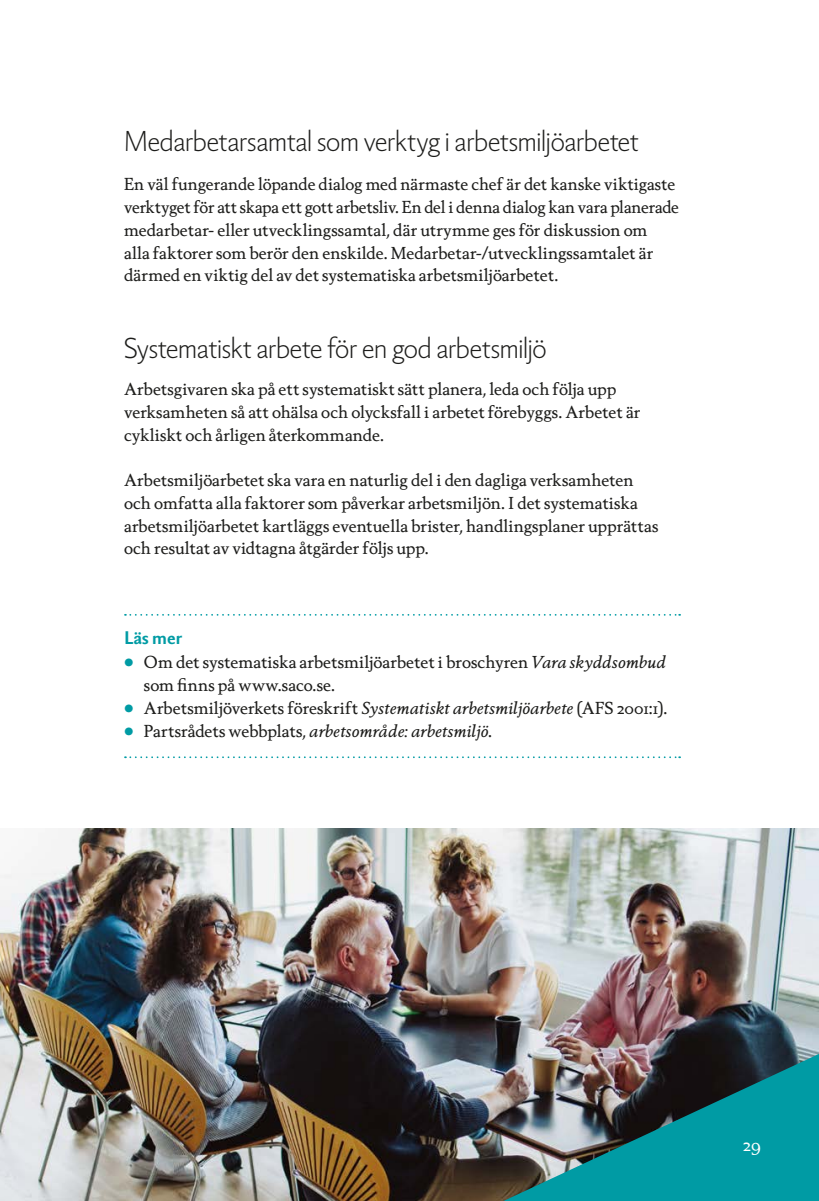
<style>
.page{position:relative;width:819px;height:1201px;background:#fff}
.page>*{position:absolute;margin:0;border:0;box-sizing:border-box;transform-origin:0 0}
.t1{font:300 28px "Berling Nova Sans Pro";letter-spacing:-.015em;color:#1d1d1b}
.t2{font:700 17.5px "Berling Nova Sans Pro";letter-spacing:-.005em;color:#009ba4}
.t3{font:17.5px "Berling Nova Text Pro";color:#fff}
.t4{font:16.62px/22.8px "Berling Nova Text Pro";color:#1d1d1b}
.t5{font:italic 16.62px "Berling Nova Text Pro";letter-spacing:.005em;color:#1d1d1b}
.s1{color:#009ba4}
.s2{font-style:italic}
.s3{font-style:normal;color:#009ba4}
.s4{font-style:normal}
</style>
<div class="page">
<svg style="left:125px;top:614px;width:555px;height:1px"></svg>
<svg style="left:125px;top:756px;width:555px;height:2px"></svg>
<img style="left:1px;top:828px;width:818px;height:372px">
<img style="left:453px;top:1041px;width:366px;height:159px">
<h1 class="t1" style="left:124px;top:121px;width:516px">Medarbetarsamtal som verktyg i arbetsmiljöarbetet</h1>
<p class="t4" style="left:124px;top:172px;width:556px">En väl fungerande löpande dialog med närmaste chef är det kanske viktigaste verktyget för att skapa ett gott arbetsliv. En del i denna dialog kan vara planerade medarbetar- eller utvecklingssamtal, där utrymme ges för diskussion om<br>alla faktorer som berör den enskilde. Medarbetar-/utvecklingssamtalet är därmed en viktig del av det systematiska arbetsmiljöarbetet.</p>
<h1 class="t1" style="left:124px;top:328px;width:424px">Systematiskt arbete för en god arbetsmiljö</h1>
<p class="t4" style="left:124px;top:377px;width:518px">Arbetsgivaren ska på ett systematiskt sätt planera, leda och följa upp verksamheten så att ohälsa och olycksfall i arbetet förebyggs. Arbetet är cykliskt och årligen återkommande.</p>
<p class="t4" style="left:124px;top:468px;width:536px">Arbetsmiljöarbetet ska vara en naturlig del i den dagliga verksamheten och omfatta alla faktorer som påverkar arbetsmiljön. I det systematiska arbetsmiljöarbetet kartläggs eventuella brister, handlingsplaner upprättas och resultat av vidtagna åtgärder följs upp.</p>
<p class="t2" style="left:124px;top:624px;width:60px">Läs mer</p>
<p class="t4" style="left:144px;top:650px;width:523px;text-indent:-20px"><span class="s1">•</span> Om det systematiska arbetsmiljöarbetet i broschyren <span class="s2">Vara skyddsombud </span>som finns på www.saco.se.</p>
<p class="t4" style="left:124px;top:696px;width:544px"><span class="s1">•</span> Arbetsmiljöverkets föreskrift <span class="s2">Systematiskt arbetsmiljöarbete</span> (AFS 2001:1).</p>
<p class="t5" style="left:124px;top:720px;width:369px"><span class="s3">•</span> <span class="s4">Partsrådets webbplats,</span> arbetsområde: arbetsmiljö<span class="s4">.</span></p>
<p class="t3" style="left:742px;top:1133px;width:20px">29</p>
</div>
